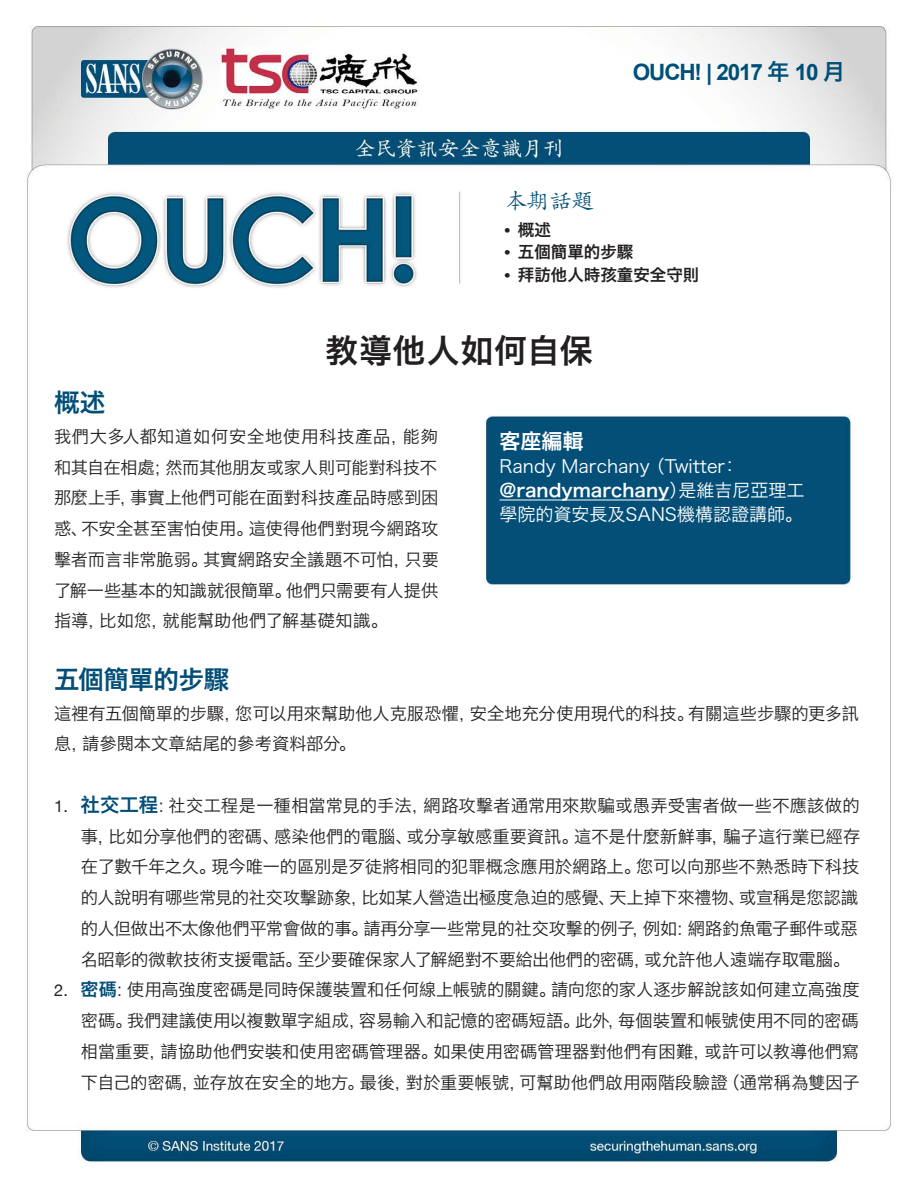
<style>
.page{position:relative;width:918px;height:1188px;background:#fff}
.page>*{position:absolute;margin:0;border:0;box-sizing:border-box;transform-origin:0 0}
.t1{font:33px "Hira Kaku Pro W6";letter-spacing:.025em;color:#231f20}
.MainText{font:25.5px "Hiragino Sans GB W6";letter-spacing:-.015em;color:#024e77}
.t2{font:700 22.5px "Arial";letter-spacing:-.05em;color:#004f77}
.t3{font:22.5px "Adobe Kaiti Std";color:#024e77}
.t4{font:21px "Hira Kaku Pro W6";color:#fff}
.t5{font:19.5px "Hiragino Sans GB W6";color:#024e77}
.MainText-2{font:18px/24px "Hira Kaku Pro W3";color:#fff}
.t6{font:18px "Hiragino Sans GB W6";color:#024e77}
.MainText-3{font:17.25px/30.8px "Hiragino Sans GB W3";letter-spacing:-.005em;color:#231f20}
.MainText-4{font:17.25px "Hiragino Sans GB W3";letter-spacing:-.03em;color:#231f20}
.t7{font:16.5px "Hira Kaku Pro W6";color:#231f20}
.t8{font:16.5px "Helvetica Neue";color:#231f20}
.t9{font:700 16.5px "Arial";color:#231f20}
.s1{font-family:"Hiragino Sans GB W6";font-weight:400}
.s2{font-family:"Hira Kaku Pro W6"}
.s3{font-family:"Hiragino Sans GB W3";font-size:17.25px;color:#231f20}
</style>
<div class="page">
<img style="left:26px;top:25px;width:865px;height:1139px">
<hr style="left:500px;top:500px;width:169px;height:1px;background:#fff">
<p class="t2" style="left:633px;top:58px;width:214px">OUCH! | 2017 <span class="s1">年</span> 10 <span class="s1">月</span></p>
<p class="t3" style="left:504px;top:187px;width:91px">本期話題</p>
<p class="t9" style="left:504px;top:219px;width:7px">•</p>
<p class="t7" style="left:518px;top:215px;width:34px">概述</p>
<p class="t9" style="left:504px;top:242px;width:7px">•</p>
<p class="t9" style="left:504px;top:264px;width:7px">•</p>
<p class="t7" style="left:518px;top:237px;width:117px">五個簡單的步驟</p>
<p class="t7" style="left:518px;top:260px;width:183px">拜訪他人時孩童安全守則</p>
<p class="MainText" style="left:54px;top:386px;width:53px">概述</p>
<p class="t1" style="left:325px;top:321px;width:269px">教導他人如何自保</p>
<p class="MainText-3" style="left:165px;top:421px;width:273px;text-indent:-111px">我們大多人都知道如何安全地使用科技產品，<br>然而其他朋友或家人則可能對科技不</p>
<p class="MainText-3" style="left:403px;top:421px;width:37px">能夠</p>
<p class="MainText-3" style="left:130px;top:451px;width:310px;text-indent:-76px">和其自在相處；<br>事實上他們可能在面對科技產品時感到困</p>
<p class="MainText-3" style="left:54px;top:482px;width:85px">那麼上手，</p>
<p class="MainText-3" style="left:249px;top:513px;width:191px">這使得他們對現今網路攻</p>
<p class="MainText-3" style="left:81px;top:513px;width:174px">不安全甚至害怕使用。</p>
<p class="MainText-3" style="left:54px;top:513px;width:35px">惑、</p>
<p class="MainText-3" style="left:203px;top:544px;width:209px">其實網路安全議題不可怕，</p>
<p class="MainText-3" style="left:54px;top:544px;width:155px">擊者而言非常脆弱。</p>
<p class="MainText-3" style="left:405px;top:544px;width:36px">只要</p>
<p class="MainText-3" style="left:163px;top:574px;width:227px;text-indent:-109px">了解一些基本的知識就很簡單。<br>就能幫助他們了解基礎知識。</p>
<p class="MainText-3" style="left:286px;top:574px;width:154px">他們只需要有人提供</p>
<p class="MainText-3" style="left:54px;top:605px;width:53px">指導，</p>
<p class="MainText" style="left:54px;top:662px;width:177px">五個簡單的步驟</p>
<p class="MainText-3" style="left:99px;top:605px;width:71px">比如您，</p>
<p class="MainText-3" style="left:82px;top:697px;width:275px;text-indent:-28px">這裡有五個簡單的步驟，<br>請參閱本文章結尾的參考資料部分。</p>
<p class="MainText-3" style="left:235px;top:697px;width:242px">您可以用來幫助他人克服恐懼，</p>
<p class="MainText-3" style="left:54px;top:728px;width:36px">息，</p>
<p class="t4" style="left:500px;top:422px;width:85px">客座編輯</p>
<p class="MainText-2" style="left:500px;top:453px;width:152px">Randy Marchany</p>
<p class="MainText-2" style="left:647px;top:453px;width:80px">（Twitter</p>
<p class="MainText-2" style="left:721px;top:453px;width:19px">：</p>
<p class="MainText-2" style="left:500px;top:477px;width:305px"><span class="s2">@randymarchany</span>）<br>學院的資安長及SANS機構認證講師。</p>
<p class="MainText-2" style="left:678px;top:477px;width:128px">是維吉尼亞理工</p>
<p class="MainText-3" style="left:470px;top:697px;width:226px">安全地充分使用現代的科技。</p>
<p class="MainText-3" style="left:688px;top:697px;width:172px">有關這些步驟的更多訊</p>
<p class="t8" style="left:54px;top:794px;width:16px">1.</p>
<p class="t8" style="left:54px;top:979px;width:16px">2.</p>
<p class="t5" style="left:81px;top:792px;width:79px">社交工程</p>
<p class="MainText-3" style="left:169px;top:790px;width:262px">社交工程是一種相當常見的手法，</p>
<p class="MainText-3" style="left:158px;top:790px;width:19px">：</p>
<p class="MainText-3" style="left:424px;top:790px;width:438px">網路攻擊者通常用來欺騙或愚弄受害者做一些不應該做的</p>
<p class="MainText-3" style="left:81px;top:820px;width:35px">事，</p>
<p class="MainText-3" style="left:574px;top:820px;width:156px">這不是什麼新鮮事，</p>
<p class="MainText-3" style="left:108px;top:820px;width:172px">比如分享他們的密碼、</p>
<p class="MainText-3" style="left:407px;top:820px;width:174px">或分享敏感重要資訊。</p>
<p class="MainText-3" style="left:274px;top:820px;width:140px">感染他們的電腦、</p>
<p class="MainText-3" style="left:723px;top:820px;width:139px">騙子這行業已經存</p>
<p class="MainText-3" style="left:211px;top:851px;width:431px">現今唯一的區別是歹徒將相同的犯罪概念應用於網路上。</p>
<p class="MainText-4" style="left:81px;top:856px;width:137px">在了數千年之久。</p>
<p class="MainText-3" style="left:636px;top:851px;width:225px">您可以向那些不熟悉時下科技</p>
<p class="MainText-3" style="left:81px;top:882px;width:288px">的人說明有哪些常見的社交攻擊跡象，</p>
<p class="MainText-3" style="left:361px;top:882px;width:255px">比如某人營造出極度急迫的感覺、</p>
<p class="MainText-3" style="left:610px;top:882px;width:137px">天上掉下來禮物、</p>
<p class="MainText-3" style="left:739px;top:882px;width:120px">或宣稱是您認識</p>
<p class="MainText-3" style="left:81px;top:913px;width:289px">的人但做出不太像他們平常會做的事。</p>
<p class="MainText-3" style="left:363px;top:913px;width:288px">請再分享一些常見的社交攻擊的例子，</p>
<p class="MainText-3" style="left:688px;top:913px;width:172px">網路釣魚電子郵件或惡</p>
<p class="MainText-3" style="left:643px;top:913px;width:52px">例如：</p>
<p class="MainText-3" style="left:81px;top:943px;width:223px">名昭彰的微軟技術支援電話。</p>
<p class="MainText-3" style="left:297px;top:943px;width:355px">至少要確保家人了解絕對不要給出他們的密碼，</p>
<p class="MainText-3" style="left:645px;top:943px;width:207px">或允許他人遠端存取電腦。</p>
<p class="t6" style="left:81px;top:978px;width:54px">密碼<span class="s3">：</span></p>
<p class="MainText-3" style="left:551px;top:974px;width:310px">請向您的家人逐步解說該如何建立高強度</p>
<p class="MainText-3" style="left:127px;top:974px;width:430px">使用高強度密碼是同時保護裝置和任何線上帳號的關鍵。</p>
<p class="MainText-3" style="left:127px;top:1005px;width:240px">我們建議使用以複數單字組成，</p>
<p class="MainText-3" style="left:618px;top:1005px;width:242px">每個裝置和帳號使用不同的密碼</p>
<p class="MainText-3" style="left:359px;top:1005px;width:223px">容易輸入和記憶的密碼短語。</p>
<p class="MainText-3" style="left:81px;top:1005px;width:53px">密碼。</p>
<p class="MainText-3" style="left:575px;top:1005px;width:51px">此外，</p>
<p class="MainText-3" style="left:81px;top:1036px;width:87px">相當重要，</p>
<p class="MainText-3" style="left:160px;top:1036px;width:279px">請協助他們安裝和使用密碼管理器。</p>
<p class="MainText-3" style="left:433px;top:1036px;width:279px">如果使用密碼管理器對他們有困難，</p>
<p class="MainText-3" style="left:705px;top:1036px;width:156px">或許可以教導他們寫</p>
<p class="MainText-3" style="left:81px;top:1066px;width:119px">下自己的密碼，</p>
<p class="MainText-3" style="left:193px;top:1066px;width:173px">並存放在安全的地方。</p>
<p class="MainText-3" style="left:360px;top:1066px;width:53px">最後，</p>
<p class="MainText-3" style="left:406px;top:1066px;width:122px">對於重要帳號，</p>
<p class="MainText-3" style="left:723px;top:1066px;width:139px">（通常稱為雙因子</p>
<p class="MainText-3" style="left:519px;top:1066px;width:210px">可幫助他們啟用兩階段驗證</p>
</div>
